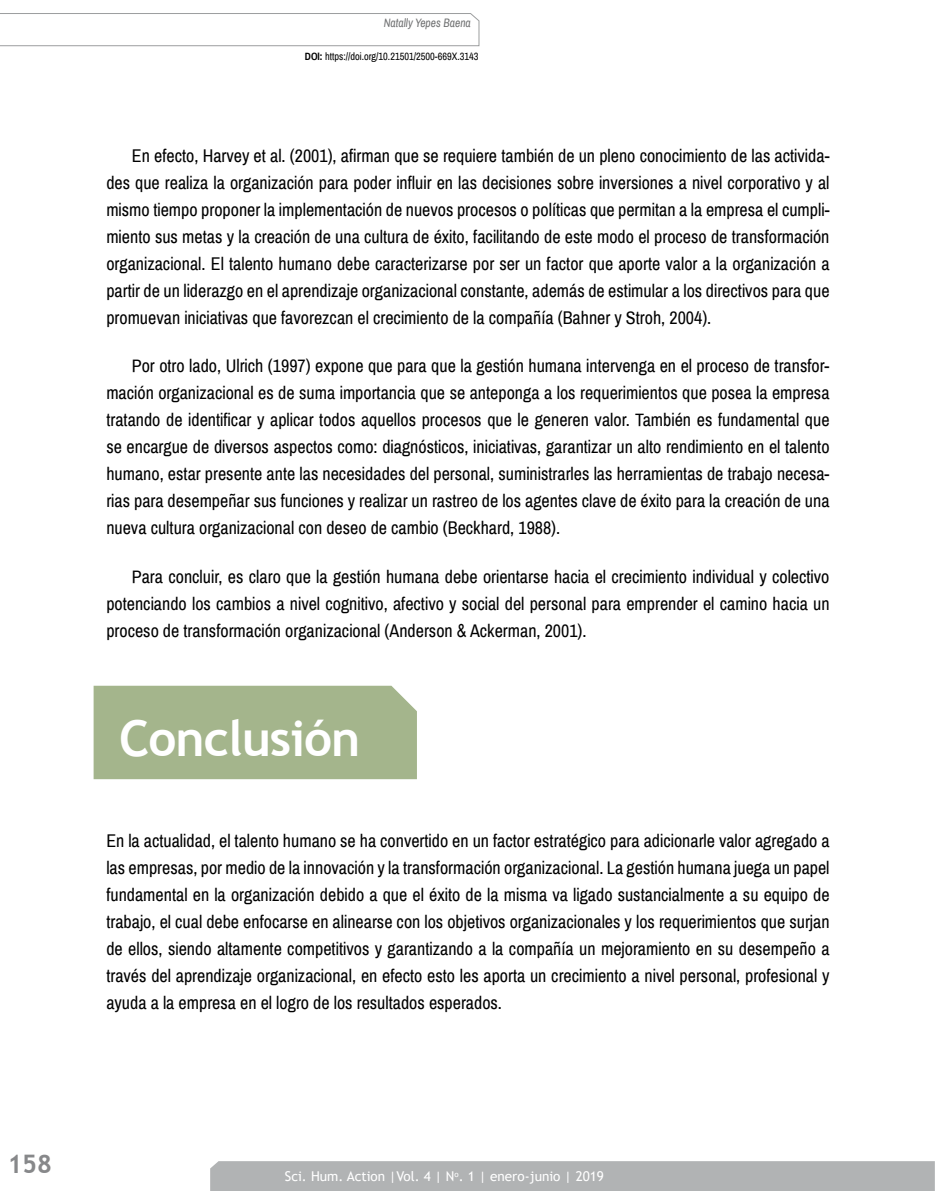
<style>
.page{position:relative;width:936px;height:1191px;background:#fff}
.page>*{position:absolute;margin:0;border:0;box-sizing:border-box;transform-origin:0 0}
.t1{font:700 49.5px "Trebuchet MS";letter-spacing:-.02em;color:#fff}
.t2{font:700 25.5px "Trebuchet MS";color:#87888a}
.t3{font:18px/27px "Archivo Narrow";color:#000;text-align:justify}
.t4{font:13.5px "Trebuchet MS";color:#fff}
.t5{font:italic 12px "Archivo Narrow";color:#707172;scale:.96 1}
.t6{font:10.5px "Archivo Narrow";color:#000}
.s1{font-weight:700}
.s2{font-family:"Arial Narrow"}
</style>
<div class="page">
<div style="left:210px;top:1161px;width:724px;height:30px;background:#b1b3b4"></div>
<svg style="left:0;top:13px;width:479px;height:33px"></svg>
<div style="left:94px;top:685px;width:323px;height:94px;background:#a4b58c"></div>
<p class="t5" style="left:384px;top:15px;width:92px">Natally Yepes Baena</p>
<p class="t6" style="left:305px;top:50px;width:175px"><span class="s1">DOI:</span> https://doi.org/10.21501/2500-669X.3143</p>
<p class="t3" style="left:106px;top:142px;width:724px;text-indent:26px">En efecto, Harvey et al. (2001), afirman que se requiere también de un pleno conocimiento de las activida&shy;des que realiza la organización para poder influir en las decisiones sobre inversiones a nivel corporativo y al mismo tiempo proponer la implementación de nuevos procesos o políticas que permitan a la empresa el cumpli&shy;miento sus metas y la creación de una cultura de éxito, facilitando de este modo el proceso de transformación organizacional. El talento humano debe caracterizarse por ser un factor que aporte valor a la organización a partir de un liderazgo en el aprendizaje organizacional constante, además de estimular a los directivos para que promuevan iniciativas que favorezcan el crecimiento de la compañía (Bahner y Stroh, 2004).</p>
<p class="t3" style="left:106px;top:353px;width:724px;text-indent:26px">Por otro lado, Ulrich (1997) expone que para que la gestión humana intervenga en el proceso de transfor&shy;mación organizacional es de suma importancia que se anteponga a los requerimientos que posea la empresa tratando de identificar y aplicar todos aquellos procesos que le generen valor. También es fundamental que se encargue de diversos aspectos como: diagnósticos, iniciativas, garantizar un alto rendimiento en el talento humano, estar presente ante las necesidades del personal, suministrarles las herramientas de trabajo necesa&shy;rias para desempeñar sus funciones y realizar un rastreo de los agentes clave de éxito para la creación de una nueva cultura organizacional con deseo de cambio (Beckhard, 1988).</p>
<p class="t3" style="left:106px;top:563px;width:724px;text-indent:26px">Para concluir, es claro que la gestión humana debe orientarse hacia el crecimiento individual y colectivo potenciando los cambios a nivel cognitivo, afectivo y social del personal para emprender el camino hacia un proceso de transformación organizacional (Anderson <span class="s2">&amp;</span> Ackerman, 2001).</p>
<h1 class="t1" style="left:119px;top:707px;width:243px">Conclusión</h1>
<p class="t3" style="left:106px;top:827px;width:724px">En la actualidad, el talento humano se ha convertido en un factor estratégico para adicionarle valor agregado a las empresas, por medio de la innovación y la transformación organizacional. La gestión humana juega un papel fundamental en la organización debido a que el éxito de la misma va ligado sustancialmente a su equipo de trabajo, el cual debe enfocarse en alinearse con los objetivos organizacionales y los requerimientos que surjan de ellos, siendo altamente competitivos y garantizando a la compañía un mejoramiento en su desempeño a través del aprendizaje organizacional, en efecto esto les aporta un crecimiento a nivel personal, profesional y ayuda a la empresa en el logro de los resultados esperados.</p>
<h2 class="t2" style="left:7px;top:1147px;width:46px">158</h2>
<p class="t4" style="left:285px;top:1167px;width:320px">Sci. Hum. Action |Vol. 4 | N<sup>o</sup>. 1 | enero-junio | 2019</p>
</div>
